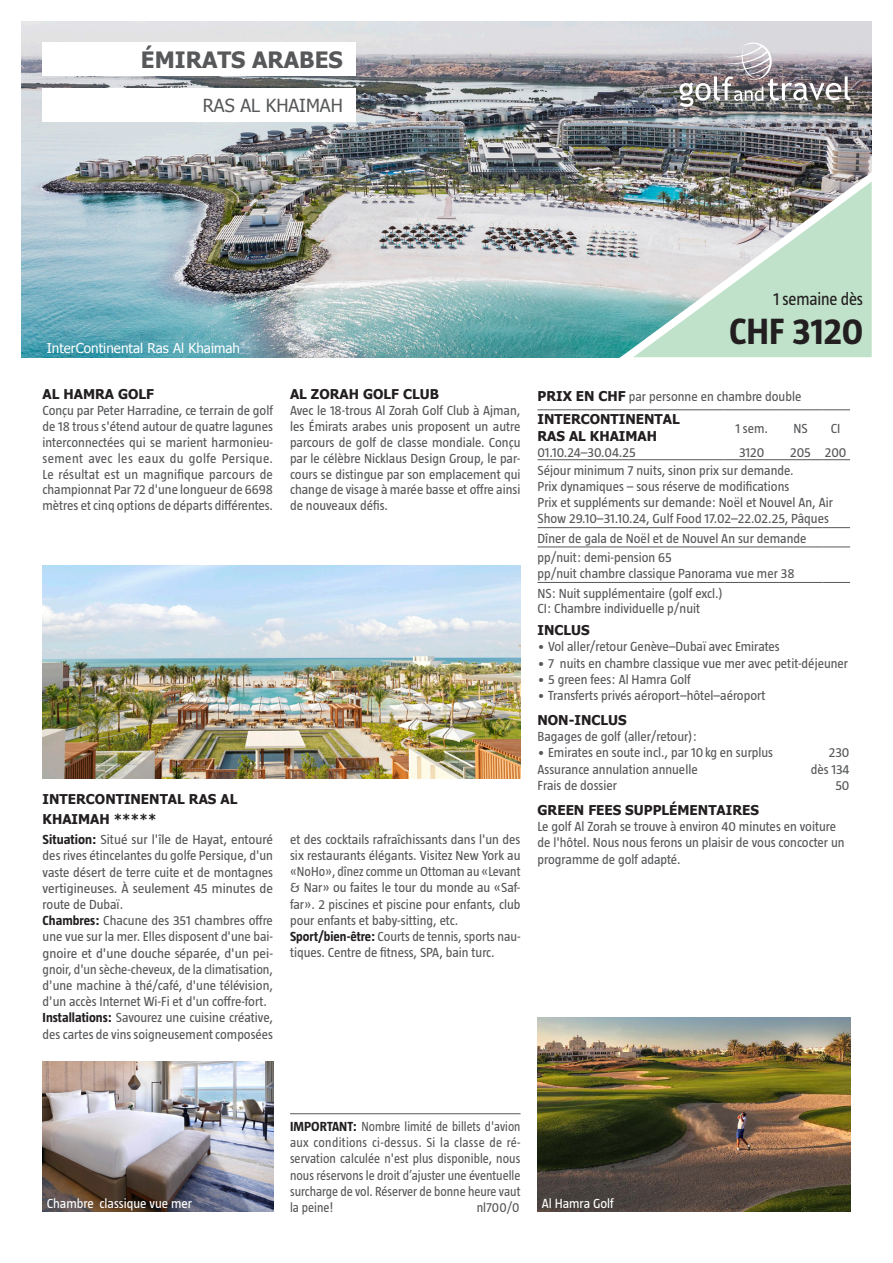
<style>
.page{position:relative;width:893px;height:1263px;background:#fff}
.page>*{position:absolute;margin:0;border:0;box-sizing:border-box;transform-origin:0 0}
.t1{font:700 37.5px "Taz";color:#231f20}
.t2{font:700 22.5px "Tahoma";color:#57585a}
.t3{font:18px "Tahoma";color:#57585a}
.t4{font:18px "Taz";letter-spacing:-.01em;color:#231f20;scale:.95 1}
.Kleine_Titel_Hotelbeschrieb{font:13.5px/16.2px "Taz";color:#57585a}
.Hotel_Text{font:13.5px/16.2px "Taz";color:#57585a;text-align:justify;scale:.92 1}
.t5{font:700 13.5px/19.8px "Tahoma";color:#231f20}
.t6{font:13.5px "Taz";color:#fff}
.t7{font:13.5px "Tahoma";color:#fff}
.Hotel_Text-2{font:13.5px "Taz";color:#57585a}
.s1{font-weight:700;color:#231f20}
.s2{font-family:"Tahoma";font-weight:700;color:#231f20}
</style>
<div class="page">
<img style="left:21px;top:21px;width:851px;height:336px">
<img style="left:43px;top:1061px;width:230px;height:151px">
<img style="left:43px;top:566px;width:477px;height:212px">
<img style="left:611px;top:159px;width:261px;height:199px">
<svg style="left:679px;top:43px;width:171px;height:63px;background:#a09ba0"></svg>
<img style="left:538px;top:1017px;width:313px;height:195px">
<div style="left:43px;top:43px;width:313px;height:33px;background:#fff"></div>
<div style="left:43px;top:89px;width:313px;height:33px;background:#fff"></div>
<hr style="left:537px;top:410px;width:188px;height:1px;background:#57585a">
<hr style="left:725px;top:410px;width:55px;height:1px;background:#57585a">
<hr style="left:780px;top:410px;width:42px;height:1px;background:#57585a">
<svg style="left:822px;top:410px;width:28px;height:1px"></svg>
<hr style="left:537px;top:459px;width:188px;height:1px;background:#57585a">
<hr style="left:725px;top:459px;width:55px;height:1px;background:#57585a">
<hr style="left:780px;top:459px;width:42px;height:1px;background:#57585a">
<svg style="left:822px;top:459px;width:28px;height:1px"></svg>
<hr style="left:537px;top:527px;width:188px;height:1px;background:#57585a">
<hr style="left:725px;top:527px;width:55px;height:1px;background:#57585a">
<hr style="left:780px;top:527px;width:42px;height:1px;background:#57585a">
<svg style="left:822px;top:527px;width:28px;height:1px"></svg>
<hr style="left:537px;top:547px;width:188px;height:1px;background:#57585a">
<hr style="left:725px;top:547px;width:55px;height:1px;background:#57585a">
<hr style="left:780px;top:547px;width:42px;height:1px;background:#57585a">
<svg style="left:822px;top:547px;width:28px;height:1px"></svg>
<hr style="left:537px;top:582px;width:188px;height:1px;background:#57585a">
<hr style="left:725px;top:582px;width:55px;height:1px;background:#57585a">
<hr style="left:780px;top:582px;width:42px;height:1px;background:#57585a">
<svg style="left:822px;top:582px;width:28px;height:1px"></svg>
<hr style="left:290px;top:1113px;width:230px;height:1px;background:#57585a">
<p class="t2" style="left:141px;top:44px;width:203px">ÉMIRATS ARABES</p>
<p class="t3" style="left:203px;top:94px;width:142px">RAS AL KHAIMAH</p>
<p class="t7" style="left:47px;top:339px;width:195px">InterContinental Ras Al Khaimah</p>
<p class="t5" style="left:43px;top:383px;width:113px">AL HAMRA GOLF</p>
<p class="Kleine_Titel_Hotelbeschrieb" style="left:43px;top:402px;width:232px;text-align:justify">Conçu par Peter Harradine, ce terrain de golf de 18 trous s'étend autour de quatre lagunes interconnectées qui se marient harmonieu&shy;sement avec les eaux du golfe Persique.<br>Le résultat est un magnifique parcours de championnat Par 72 d'une longueur de 6698 mètres et cinq options de départs différentes.</p>
<p class="t5" style="left:290px;top:383px;width:150px">AL ZORAH GOLF CLUB</p>
<p class="Kleine_Titel_Hotelbeschrieb" style="left:290px;top:402px;width:232px;text-align:justify">Avec le 18-trous Al Zorah Golf Club à Ajman, les Émirats arabes unis proposent un autre parcours de golf de classe mondiale. Conçu par le célèbre Nicklaus Design Group, le par&shy;cours se distingue par son emplacement qui change de visage à marée basse et offre ainsi de nouveaux défis.</p>
<p class="t5" style="left:43px;top:788px;width:196px">INTERCONTINENTAL RAS AL<br>KHAIMAH *****</p>
<p class="Kleine_Titel_Hotelbeschrieb" style="left:43px;top:831px;width:232px;text-align:justify"><span class="s1">Situation:</span> Situé sur l'île de Hayat, entouré des rives étincelantes du golfe Persique, d'un vaste désert de terre cuite et de montagnes vertigineuses. À seulement 45 minutes de route de Dubaï.</p>
<p class="Kleine_Titel_Hotelbeschrieb" style="left:43px;top:912px;width:232px;text-align:justify"><span class="s1">Chambres:</span> Chacune des 351 chambres offre une vue sur la mer. Elles disposent d'une bai&shy;gnoire et d'une douche séparée, d'un pei&shy;gnoir, d'un sèche-cheveux, de la climatisation, d'une machine à thé/café, d'une télévision, d'un accès Internet Wi-Fi et d'un coffre-fort.</p>
<p class="Kleine_Titel_Hotelbeschrieb" style="left:43px;top:1009px;width:232px"><span class="s1">Installations:</span> Savourez une cuisine créative, des cartes de vins soigneusement composées</p>
<p class="Kleine_Titel_Hotelbeschrieb" style="left:290px;top:831px;width:232px;text-align:justify">et des cocktails rafraîchissants dans l'un des six restaurants élégants. Visitez New York au «NoHo», dînez comme un Ottoman au «Levant &amp; Nar» ou faites le tour du monde au «Saf&shy;far». 2 piscines et piscine pour enfants, club pour enfants et baby-sitting, etc.</p>
<p class="Kleine_Titel_Hotelbeschrieb" style="left:290px;top:928px;width:232px"><span class="s1">Sport/bien-être:</span> Courts de tennis, sports nau&shy;tiques. Centre de fitness, SPA, bain turc.</p>
<p class="t4" style="left:773px;top:289px;width:96px">1 semaine dès</p>
<p class="t1" style="left:729px;top:311px;width:136px">CHF 3120</p>
<p class="Kleine_Titel_Hotelbeschrieb" style="left:537px;top:388px;width:265px"><span class="s2">PRIX EN CHF</span> par personne en chambre double</p>
<p class="t5" style="left:537px;top:411px;width:144px;line-height:16.2px">INTERCONTINENTAL<br>RAS AL KHAIMAH</p>
<p class="Kleine_Titel_Hotelbeschrieb" style="left:735px;top:420px;width:34px">1 sem.</p>
<p class="Kleine_Titel_Hotelbeschrieb" style="left:793px;top:420px;width:16px">NS</p>
<p class="Kleine_Titel_Hotelbeschrieb" style="left:831px;top:420px;width:11px">CI</p>
<p class="Kleine_Titel_Hotelbeschrieb" style="left:537px;top:444px;width:100px">01.10.24–30.04.25</p>
<p class="Kleine_Titel_Hotelbeschrieb" style="left:739px;top:444px;width:27px">3120</p>
<p class="Kleine_Titel_Hotelbeschrieb" style="left:790px;top:444px;width:22px">205</p>
<p class="Kleine_Titel_Hotelbeschrieb" style="left:825px;top:444px;width:23px">200</p>
<p class="Kleine_Titel_Hotelbeschrieb" style="left:537px;top:462px;width:258px">Séjour minimum 7 nuits, sinon prix sur demande.<br>Prix dynamiques – sous réserve de modifications</p>
<p class="Kleine_Titel_Hotelbeschrieb" style="left:537px;top:494px;width:297px">Prix et suppléments sur demande: Noël et Nouvel An, Air<br>Show 29.10–31.10.24, Gulf Food 17.02–22.02.25, Pâques</p>
<p class="Kleine_Titel_Hotelbeschrieb" style="left:537px;top:530px;width:270px">Dîner de gala de Noël et de Nouvel An sur demande</p>
<p class="Kleine_Titel_Hotelbeschrieb" style="left:537px;top:549px;width:259px">pp/nuit: demi-pension 65<br>pp/nuit chambre classique Panorama vue mer 38</p>
<p class="Kleine_Titel_Hotelbeschrieb" style="left:537px;top:585px;width:187px">NS: Nuit supplémentaire (golf excl.)</p>
<p class="Kleine_Titel_Hotelbeschrieb" style="left:537px;top:600px;width:164px">CI: Chambre individuelle p/nuit</p>
<p class="t5" style="left:537px;top:619px;width:54px">INCLUS</p>
<p class="Kleine_Titel_Hotelbeschrieb" style="left:537px;top:638px;width:244px">• Vol aller/retour Genève–Dubaï avec Emirates</p>
<p class="Kleine_Titel_Hotelbeschrieb" style="left:537px;top:655px;width:312px">• 7 nuits en chambre classique vue mer avec petit-déjeuner</p>
<p class="Kleine_Titel_Hotelbeschrieb" style="left:537px;top:671px;width:155px">• 5 green fees: Al Hamra Golf</p>
<p class="Kleine_Titel_Hotelbeschrieb" style="left:537px;top:687px;width:230px">• Transferts privés aéroport–hôtel–aéroport</p>
<p class="t5" style="left:537px;top:709px;width:91px">NON-INCLUS</p>
<p class="Kleine_Titel_Hotelbeschrieb" style="left:537px;top:728px;width:161px">Bagages de golf (aller/retour):</p>
<p class="Kleine_Titel_Hotelbeschrieb" style="left:537px;top:744px;width:237px">• Emirates en soute incl., par 10kg en surplus</p>
<p class="Kleine_Titel_Hotelbeschrieb" style="left:829px;top:744px;width:22px">230</p>
<p class="Kleine_Titel_Hotelbeschrieb" style="left:537px;top:761px;width:162px">Assurance annulation annuelle</p>
<p class="Kleine_Titel_Hotelbeschrieb" style="left:811px;top:761px;width:40px">dès 134</p>
<p class="Kleine_Titel_Hotelbeschrieb" style="left:537px;top:777px;width:81px">Frais de dossier</p>
<p class="Kleine_Titel_Hotelbeschrieb" style="left:835px;top:777px;width:16px">50</p>
<p class="t5" style="left:537px;top:799px;width:223px">GREEN FEES SUPPLÉMENTAIRES</p>
<p class="Kleine_Titel_Hotelbeschrieb" style="left:537px;top:818px;width:309px">Le golf Al Zorah se trouve à environ 40 minutes en voiture de l'hôtel. Nous nous ferons un plaisir de vous concocter un programme de golf adapté.</p>
<p class="t6" style="left:47px;top:1196px;width:147px">Chambre classique vue mer</p>
<p class="Hotel_Text" style="left:290px;top:1118px;width:252px"><span class="s1">IMPORTANT:</span> Nombre limité de billets d'avion aux conditions ci-dessus. Si la classe de ré&shy;servation calculée n'est plus disponible, nous nous réservons le droit d’ajuster une éventuelle surcharge de vol. Réserver de bonne heure vaut la peine!</p>
<p class="Hotel_Text-2" style="left:477px;top:1200px;width:44px">nl700/0</p>
<p class="t6" style="left:542px;top:1196px;width:74px">Al Hamra Golf</p>
</div>
